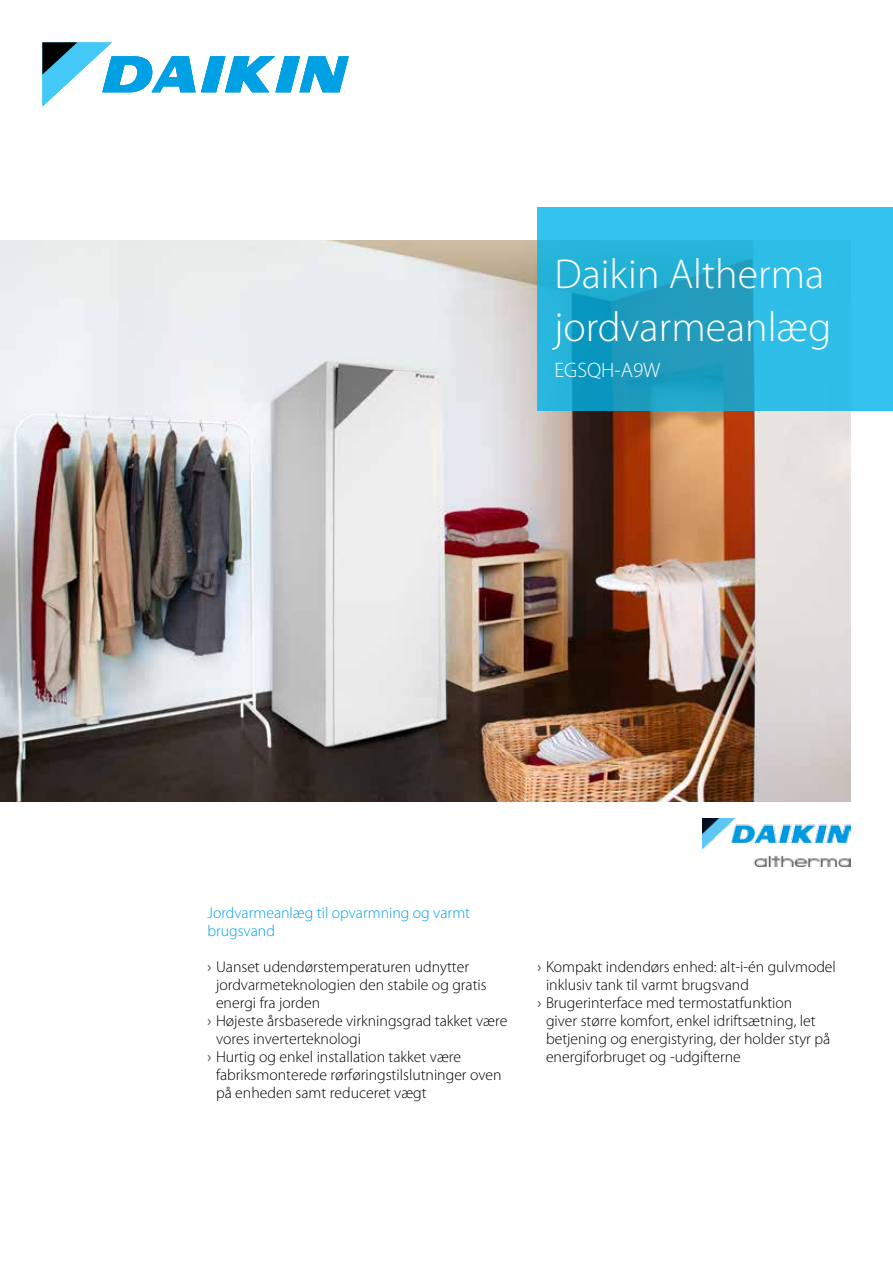
<style>
.page{position:relative;width:893px;height:1263px;background:#fff}
.page>*{position:absolute;margin:0;border:0;box-sizing:border-box;transform-origin:0 0}
.t1{font:300 42px/52.5px "Myriad Pro";color:#fff}
.t2{font:300 21px "Myriad Pro";color:#fff}
.t3{font:300 15.75px "Myriad Pro";color:#000}
.t4{font:300 15.75px/18px "Myriad Pro";color:#00a1e4}
</style>
<div class="page">
<svg style="left:43px;top:43px;width:306px;height:63px"></svg>
<img style="left:702px;top:819px;width:148px;height:48px">
<img style="left:0;top:241px;width:850px;height:561px">
<svg style="left:537px;top:208px;width:356px;height:203px"></svg>
<h1 class="t1" style="left:554px;top:248px;width:278px">Daikin Altherma jordvarmeanlæg</h1>
<h2 class="t2" style="left:554px;top:358px;width:107px">EGSQH-A9W</h2>
<p class="t4" style="left:207px;top:904px;width:264px">Jordvarmeanlæg til opvarmning og varmt brugsvand</p>
<p class="t3" style="left:207px;top:958px;width:263px">› Uanset udendørstemperaturen udnytter</p>
<p class="t3" style="left:216px;top:976px;width:272px">jordvarmeteknologien den stabile og gratis</p>
<p class="t3" style="left:216px;top:994px;width:106px">energi fra jorden</p>
<p class="t3" style="left:207px;top:1012px;width:301px">› Højeste årsbaserede virkningsgrad takket være</p>
<p class="t3" style="left:216px;top:1030px;width:146px">vores inverterteknologi</p>
<p class="t3" style="left:207px;top:1048px;width:255px">› Hurtig og enkel installation takket være</p>
<p class="t3" style="left:216px;top:1066px;width:287px">fabriksmonterede rørføringstilslutninger oven</p>
<p class="t3" style="left:216px;top:1084px;width:212px">på enheden samt reduceret vægt</p>
<p class="t3" style="left:537px;top:958px;width:300px">› Kompakt indendørs enhed: alt-i-én gulvmodel</p>
<p class="t3" style="left:546px;top:976px;width:204px">inklusiv tank til varmt brugsvand</p>
<p class="t3" style="left:537px;top:994px;width:256px">› Brugerinterface med termostatfunktion</p>
<p class="t3" style="left:546px;top:1012px;width:271px">giver større komfort, enkel idriftsætning, let</p>
<p class="t3" style="left:546px;top:1030px;width:286px">betjening og energistyring, der holder styr på</p>
<p class="t3" style="left:546px;top:1048px;width:196px">energiforbruget og -udgifterne</p>
</div>
